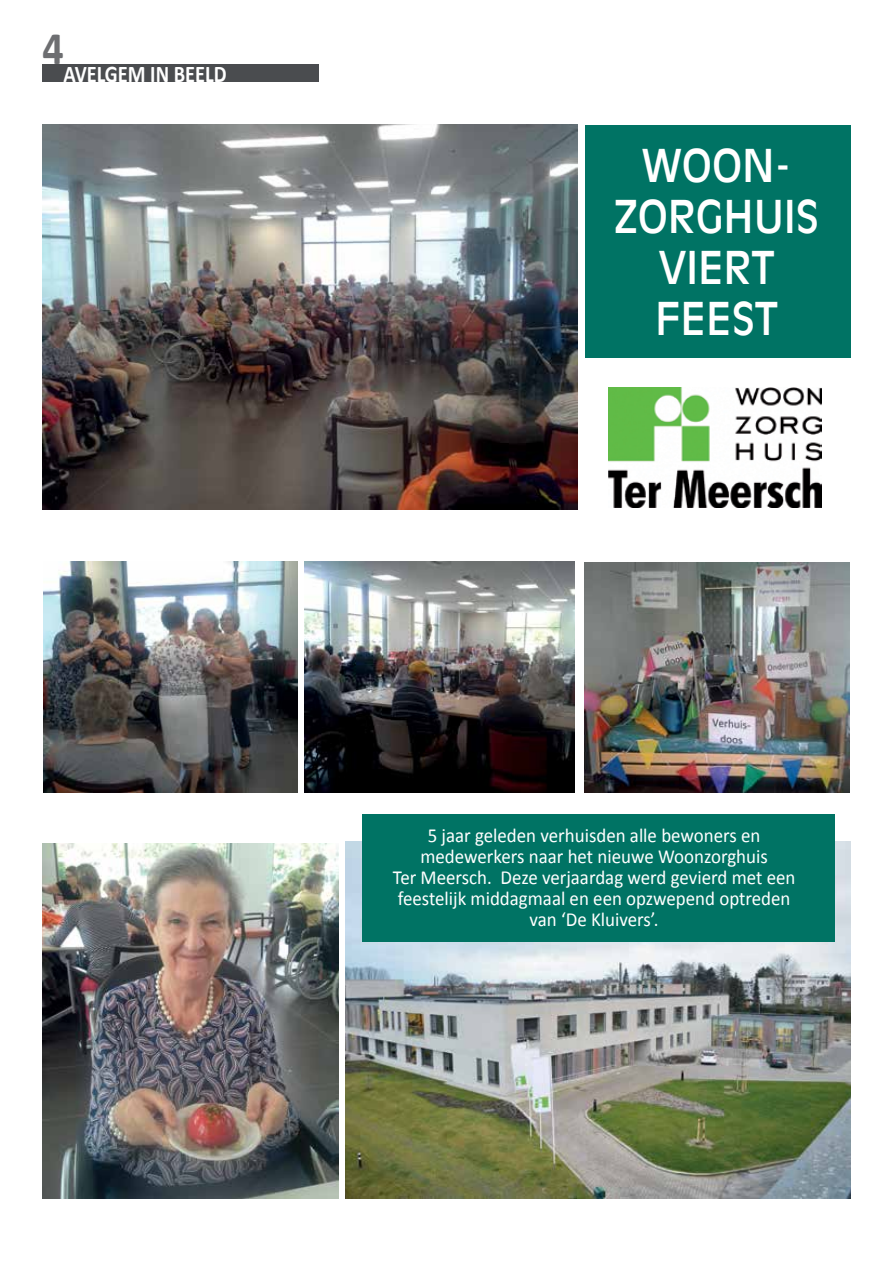
<style>
.page{position:relative;width:893px;height:1263px;background:#fff}
.page>*{position:absolute;margin:0;border:0;box-sizing:border-box;transform-origin:0 0}
.t1{font:700 47.1px "Calibri";color:#6d6e71;scale:.89 1}
.t2{font:44.25px/51px "Antique Olive";color:#fff;text-align:center;scale:.95 1}
.t3{font:700 24px "Calibri";color:#fff;scale:.85 1}
.t4{font:19.95px/21px "Calibri";color:#fff;text-align:center;scale:.95 1}
</style>
<div class="page">
<img style="left:42px;top:843px;width:296px;height:355px">
<div style="left:42px;top:65px;width:277px;height:17px;background:#4a4c4f"></div>
<img style="left:345px;top:842px;width:505px;height:357px">
<img style="left:608px;top:388px;width:213px;height:119px">
<div style="left:585px;top:125px;width:265px;height:232px;background:#007364"></div>
<img style="left:305px;top:562px;width:269px;height:230px">
<img style="left:42px;top:125px;width:535px;height:385px">
<img style="left:584px;top:562px;width:266px;height:230px">
<img style="left:43px;top:562px;width:255px;height:230px">
<div style="left:362px;top:814px;width:472px;height:128px;background:#007364"></div>
<h1 class="t1" style="left:43px;top:18px;width:25px">4</h1>
<p class="t3" style="left:63px;top:58px;width:194px">AVELGEM IN BEELD</p>
<h2 class="t2" style="left:614px;top:141px;width:217px">WOON-<br>ZORGHUIS<br>VIERT<br>FEEST</h2>
<p class="t4" style="left:393px;top:825px;width:425px">5 jaar geleden verhuisden alle bewoners en medewerkers naar het nieuwe Woonzorghuis<br>Ter Meersch. Deze verjaardag werd gevierd met een feestelijk middagmaal en een opzwepend optreden van ‘De Kluivers’.</p>
</div>
